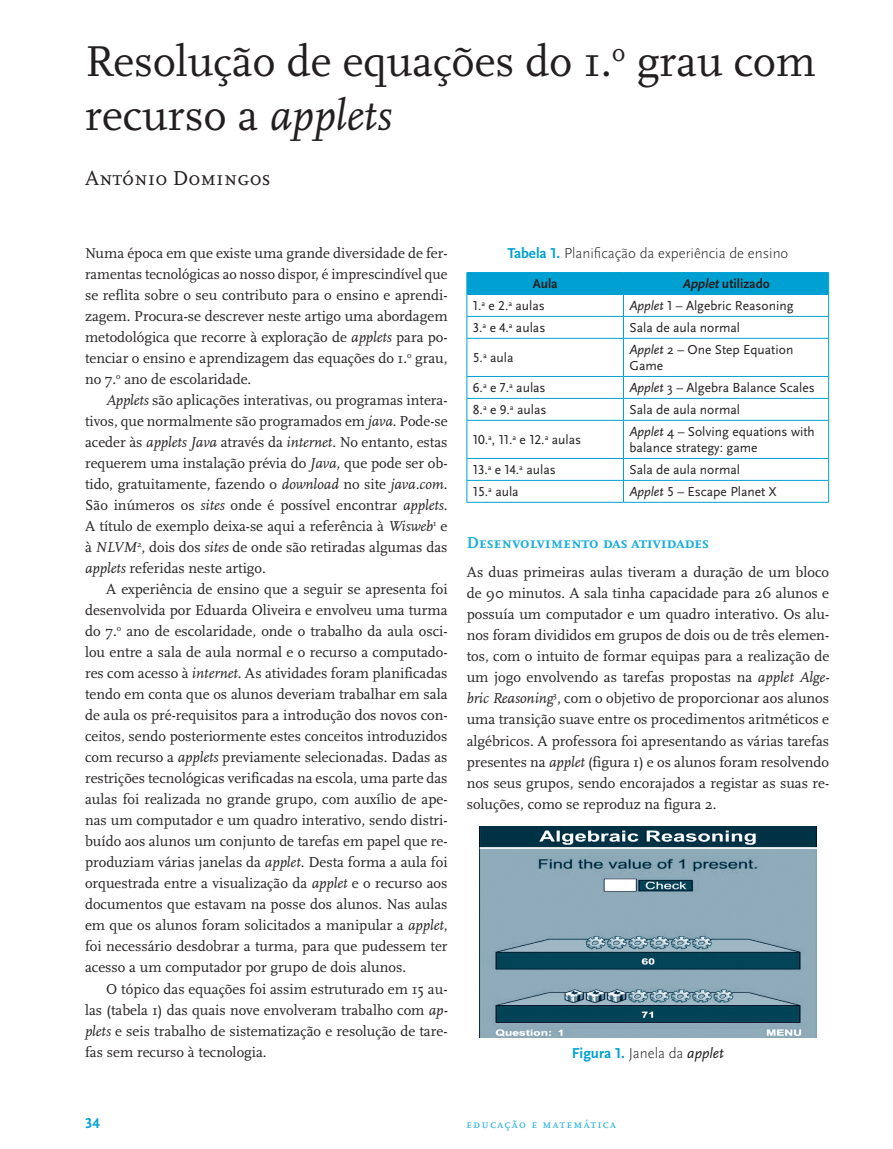
<style>
.page{position:relative;width:893px;height:1149px;background:#fff}
.page>*{position:absolute;margin:0;border:0;box-sizing:border-box;transform-origin:0 0}
.t1{font:45px/54px "Scala";color:#231f20}
.t2{font:21px "Scala Caps";color:#231f20}
.t3{font:700 16.5px "Scala Caps";color:#1baed9}
.t4{font:15px/21px "Scala";color:#231f20;text-align:justify}
.t5{font:300 15px "Scala Sans Pro";color:#231f20}
.t6{font:700 15px "Scala Sans Pro";color:#00a1d2}
.t7{font:15px "Scala Sans Bold SC";color:#00a1d2}
.t8{font:13.5px/16.2px "Scala Sans Pro";color:#231f20}
.t9{font:700 13.5px "Scala Sans Pro";color:#231f20}
.t10{font:12px "Scala Caps";letter-spacing:.1em;color:#1baed9}
.s1{font-style:italic}
.s2{font-weight:700;color:#00a1d2}
.s3{font-weight:300;color:#231f20}
.s4{font-weight:400;font-style:italic;color:#231f20}
</style>
<div class="page">
<svg style="left:467px;top:272px;width:362px;height:66px"></svg>
<hr style="left:467px;top:338px;width:156px;height:1px;background:#00a1d2">
<hr style="left:467px;top:338px;width:1px;height:38px;background:#00a1d2">
<hr style="left:623px;top:338px;width:206px;height:1px;background:#00a1d2">
<hr style="left:623px;top:338px;width:1px;height:38px;background:#00a1d2">
<hr style="left:828px;top:338px;width:1px;height:38px;background:#00a1d2">
<hr style="left:467px;top:376px;width:156px;height:1px;background:#00a1d2">
<hr style="left:623px;top:376px;width:206px;height:1px;background:#00a1d2">
<hr style="left:467px;top:398px;width:156px;height:1px;background:#00a1d2">
<svg style="left:467px;top:377px;width:1px;height:43px"></svg>
<hr style="left:623px;top:398px;width:206px;height:1px;background:#00a1d2">
<svg style="left:623px;top:376px;width:1px;height:44px"></svg>
<svg style="left:828px;top:376px;width:1px;height:44px"></svg>
<hr style="left:467px;top:420px;width:156px;height:1px;background:#00a1d2">
<hr style="left:467px;top:420px;width:1px;height:38px;background:#00a1d2">
<hr style="left:623px;top:420px;width:206px;height:1px;background:#00a1d2">
<hr style="left:623px;top:420px;width:1px;height:38px;background:#00a1d2">
<hr style="left:828px;top:420px;width:1px;height:38px;background:#00a1d2">
<hr style="left:467px;top:458px;width:156px;height:1px;background:#00a1d2">
<hr style="left:623px;top:458px;width:206px;height:1px;background:#00a1d2">
<hr style="left:467px;top:480px;width:156px;height:1px;background:#00a1d2">
<svg style="left:467px;top:459px;width:1px;height:43px"></svg>
<hr style="left:623px;top:480px;width:206px;height:1px;background:#00a1d2">
<svg style="left:623px;top:458px;width:1px;height:44px"></svg>
<svg style="left:828px;top:458px;width:1px;height:44px"></svg>
<hr style="left:467px;top:502px;width:156px;height:1px;background:#00a1d2">
<hr style="left:623px;top:502px;width:206px;height:1px;background:#00a1d2">
<img style="left:479px;top:826px;width:337px;height:210px">
<h1 class="t1" style="left:85px;top:35px;width:732px">Resolução de equações do 1.<sup>o</sup> grau com recurso a <span class="s1">applets</span></h1>
<h2 class="t2" style="left:85px;top:166px;width:187px">António Domingos</h2>
<p class="t4" style="left:85px;top:243px;width:364px">Numa época em que existe uma grande diversidade de fer&shy;ramentas tecnológicas ao nosso dispor, é imprescindível que se reflita sobre o seu contributo para o ensino e aprendi&shy;zagem. Procura-se descrever neste artigo uma abordagem metodológica que recorre à exploração de <span class="s1">applets</span> para po&shy;tenciar o ensino e aprendizagem das equações do 1.<sup>o</sup> grau, no 7.<sup>o</sup> ano de escolaridade.</p>
<p class="t4" style="left:85px;top:390px;width:364px;text-indent:21px"><span class="s1">Applets</span> são aplicações interativas, ou programas intera&shy;tivos, que normalmente são programados em <span class="s1">java</span>. Pode-se aceder às <span class="s1">applets Java</span> através da <span class="s1">internet</span>. No entanto, estas requerem uma instalação prévia do <span class="s1">Java</span>, que pode ser ob&shy;tido, gratuitamente, fazendo o <span class="s1">download</span> no site <span class="s1">java.com</span>.<br>São inúmeros os <span class="s1">sites</span> onde é possível encontrar <span class="s1">applets</span>.<br>A título de exemplo deixa-se aqui a referência à <span class="s1">Wisweb</span><sup>1</sup> e à <span class="s1">NLVM</span><sup>2</sup>, dois dos <span class="s1">sites</span> de onde são retiradas algumas das <span class="s1">applets</span> referidas neste artigo.</p>
<p class="t4" style="left:85px;top:579px;width:364px;text-indent:21px">A experiência de ensino que a seguir se apresenta foi desenvolvida por Eduarda Oliveira e envolveu uma turma do 7.<sup>o</sup> ano de escolaridade, onde o trabalho da aula osci&shy;lou entre a sala de aula normal e o recurso a computado&shy;res com acesso à <span class="s1">internet</span>. As atividades foram planificadas tendo em conta que os alunos deveriam trabalhar em sala de aula os pré-requisitos para a introdução dos novos con&shy;ceitos, sendo posteriormente estes conceitos introduzidos com recurso a <span class="s1">applets</span> previamente selecionadas. Dadas as restrições tecnológicas verificadas na escola, uma parte das aulas foi realizada no grande grupo, com auxílio de ape&shy;nas um computador e um quadro interativo, sendo distri&shy;buído aos alunos um conjunto de tarefas em papel que re&shy;produziam várias janelas da <span class="s1">applet</span>. Desta forma a aula foi orquestrada entre a visualização da <span class="s1">applet</span> e o recurso aos documentos que estavam na posse dos alunos. Nas aulas em que os alunos foram solicitados a manipular a <span class="s1">applet</span>, foi necessário desdobrar a turma, para que pudessem ter acesso a um computador por grupo de dois alunos.</p>
<p class="t4" style="left:85px;top:978px;width:364px;text-indent:21px">O tópico das equações foi assim estruturado em 15 au&shy;las (tabela 1) das quais nove envolveram trabalho com <span class="s1">ap&shy;plets</span> e seis trabalho de sistematização e resolução de tare&shy;fas sem recurso à tecnologia.</p>
<p class="t5" style="left:507px;top:244px;width:282px"><span class="s2">Tabela 1.</span> Planificação da experiência de ensino</p>
<p class="t9" style="left:533px;top:276px;width:27px">Aula</p>
<p class="t9" style="left:682px;top:276px;width:89px"><span class="s1">Applet</span>utilizado</p>
<p class="t8" style="left:473px;top:298px;width:74px">1.<sup>a</sup> e 2.<sup>a</sup> aulas</p>
<p class="t8" style="left:629px;top:298px;width:166px"><span class="s1">Applet</span> 1 – Algebric Reasoning</p>
<p class="t8" style="left:473px;top:320px;width:74px">3.<sup>a</sup> e 4.<sup>a</sup> aulas</p>
<p class="t8" style="left:629px;top:320px;width:112px">Sala de aula normal</p>
<p class="t8" style="left:473px;top:350px;width:42px">5.<sup>a</sup> aula</p>
<p class="t8" style="left:629px;top:341px;width:165px"><span class="s1">Applet</span> 2 – One Step Equation<br>Game</p>
<p class="t8" style="left:473px;top:380px;width:74px">6.<sup>a</sup> e 7.<sup>a</sup> aulas</p>
<p class="t8" style="left:629px;top:380px;width:187px"><span class="s1">Applet</span> 3 – Algebra Balance Scales</p>
<p class="t8" style="left:473px;top:401px;width:75px">8.<sup>a</sup> e 9.<sup>a</sup> aulas</p>
<p class="t8" style="left:629px;top:401px;width:112px">Sala de aula normal</p>
<p class="t8" style="left:473px;top:431px;width:110px">10.<sup>a</sup>, 11.<sup>a</sup> e 12.<sup>a</sup> aulas</p>
<p class="t8" style="left:629px;top:423px;width:187px"><span class="s1">Applet</span> 4 – Solving equations with balance strategy: game</p>
<p class="t8" style="left:473px;top:461px;width:84px">13.<sup>a</sup> e 14.<sup>a</sup> aulas</p>
<p class="t8" style="left:629px;top:461px;width:112px">Sala de aula normal</p>
<p class="t8" style="left:473px;top:483px;width:47px">15.<sup>a</sup> aula</p>
<p class="t8" style="left:629px;top:483px;width:148px"><span class="s1">Applet</span> 5 – Escape Planet X</p>
<p class="t3" style="left:467px;top:533px;width:244px">Desenvolvimento das atividades</p>
<p class="t4" style="left:467px;top:562px;width:364px">As duas primeiras aulas tiveram a duração de um bloco de 90 minutos. A sala tinha capacidade para 26 alunos e possuía um computador e um quadro interativo. Os alu&shy;nos foram divididos em grupos de dois ou de três elemen&shy;tos, com o intuito de formar equipas para a realização de um jogo envolvendo as tarefas propostas na <span class="s1">applet Alge&shy;bric Reasoning</span><sup>3</sup>, com o objetivo de proporcionar aos alunos uma transição suave entre os procedimentos aritméticos e algébricos. A professora foi apresentando as várias tarefas presentes na <span class="s1">applet</span> (figura 1) e os alunos foram resolvendo nos seus grupos, sendo encorajados a registar as suas re&shy;soluções, como se reproduz na figura 2.</p>
<p class="t6" style="left:572px;top:1043px;width:154px">Figura 1. <span class="s3">Janela da</span> <span class="s4">applet</span></p>
<p class="t7" style="left:85px;top:1114px;width:16px">34</p>
<p class="t10" style="left:466px;top:1116px;width:151px">educação e matemática</p>
</div>
